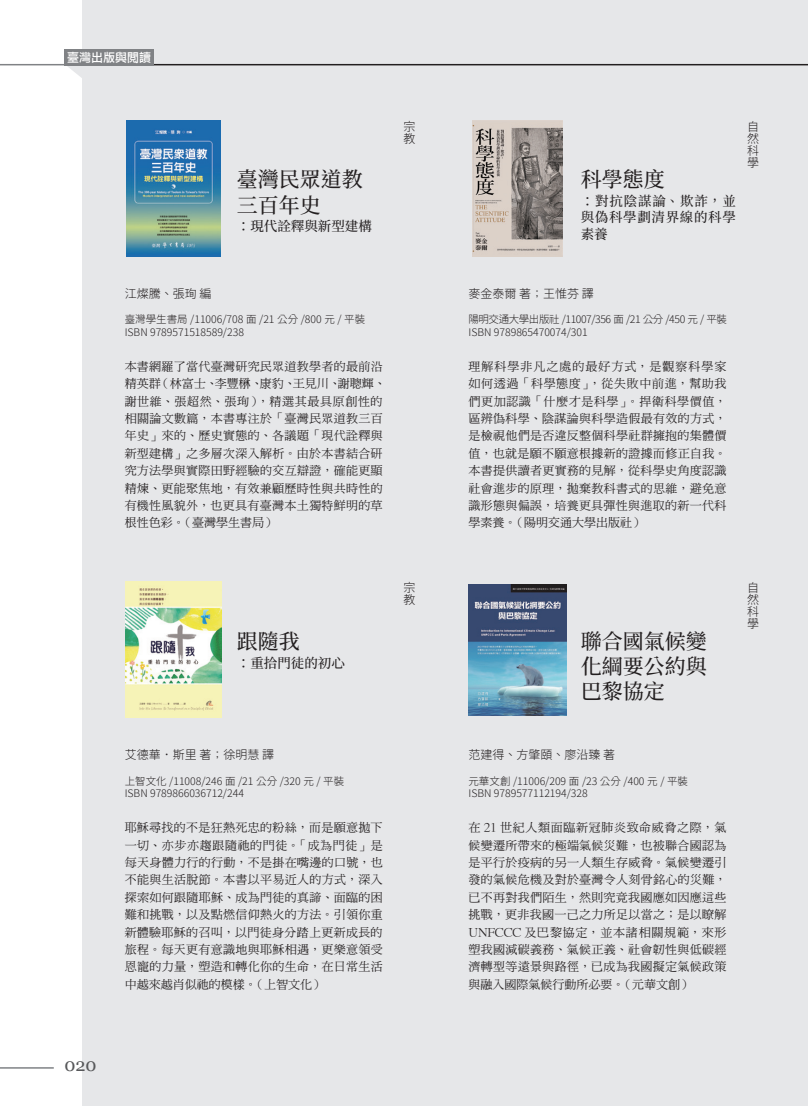
<style>
.page{position:relative;width:808px;height:1106px;background:#fff}
.page>*{position:absolute;margin:0;border:0;box-sizing:border-box;transform-origin:0 0}
.t1{font:500 21px/25.2px "Source Han Serif TC";color:#231f20}
.t2{font:18px "Georgia";color:#57585a}
.t3{font:500 13.5px/16.2px "Source Han Serif TC";letter-spacing:.025em;color:#231f20;text-align:justify}
.t4{font:500 13.5px "Source Han Serif TC";color:#231f20}
.t5{font:12px/17.4px "DF Ming Md HKP BF";letter-spacing:.025em;color:#231f20;text-align:justify}
.t6{font:300 12px/12px "Taipei Sans TC Beta";color:#231f20}
.t7{font:12px "DF Li Hei W5 WINP BF";color:#fff}
.t8{font:300 10.5px "Taipei Sans TC Beta";color:#231f20}
.t9{font:300 10.5px "Taipei Sans TC Beta";letter-spacing:-.04em;color:#231f20}
</style>
<div class="page">
<hr style="left:0;top:64px;width:808px;height:1px;background:#808285">
<hr style="left:0;top:1067px;width:54px;height:1px;background:#808285">
<div style="left:83px;top:0;width:725px;height:1106px;background:#e6e7e9"></div>
<svg style="left:65px;top:65px;width:36px;height:15px"></svg>
<hr style="left:101px;top:64px;width:707px;height:1px;background:#231f20">
<div style="left:64px;top:49px;width:90px;height:16px;background:#808285"></div>
<img style="left:126px;top:120px;width:95px;height:136px">
<img style="left:126px;top:581px;width:95px;height:136px">
<img style="left:468px;top:584px;width:98px;height:131px">
<img style="left:472px;top:120px;width:91px;height:136px">
<p class="t7" style="left:67px;top:51px;width:85px">臺灣出版與閱讀</p>
<p class="t1" style="left:237px;top:168px;width:127px">臺灣民眾道教三百年史</p>
<p class="t4" style="left:237px;top:219px;width:136px">：現代詮釋與新型建構</p>
<p class="t6" style="left:403px;top:120px;width:13px">宗教</p>
<p class="t1" style="left:581px;top:168px;width:85px">科學態度</p>
<p class="t3" style="left:581px;top:193px;width:157px">：對抗陰謀論、欺詐，並與偽科學劃清界線的科學素養</p>
<p class="t6" style="left:747px;top:120px;width:13px">自然科學</p>
<p class="t6" style="left:125px;top:287px;width:88px">江燦騰、張珣 編</p>
<p class="t6" style="left:468px;top:288px;width:127px">麥金泰爾 著；王惟芬 譯</p>
<p class="t8" style="left:125px;top:313px;width:242px">臺灣學生書局 /11006/708 面 /21 公分 /800 元 / 平裝</p>
<p class="t8" style="left:125px;top:326px;width:121px">ISBN 9789571518589/238</p>
<p class="t5" style="left:125px;top:358px;width:263px;text-align:left">本書網羅了當代臺灣研究民眾道教學者的最前沿精英群（林富士、李豐楙、康豹、王見川、謝聰輝、謝世維、張超然、張珣），精選其最具原創性的相關論文數篇，本書專注於「臺灣民眾道教三百年史」來的、歷史實態的、各議題「現代詮釋與新型建構」之多層次深入解析。由於本書結合研究方法學與實際田野經驗的交互辯證，確能更顯精煉、更能聚焦地，有效兼顧歷時性與共時性的有機性風貌外，也更具有臺灣本土獨特鮮明的草根性色彩。（臺灣學生書局）</p>
<p class="t9" style="left:468px;top:313px;width:260px">陽明交通大學出版社 /11007/356 面 /21 公分 /450 元 / 平裝</p>
<p class="t8" style="left:468px;top:326px;width:121px">ISBN 9789865470074/301</p>
<p class="t5" style="left:468px;top:358px;width:260px">理解科學非凡之處的最好方式，是觀察科學家如何透過「科學態度」，從失敗中前進，幫助我們更加認識「什麼才是科學」。捍衛科學價值，區辨偽科學、陰謀論與科學造假最有效的方式，是檢視他們是否違反整個科學社群擁抱的集體價值，也就是願不願意根據新的證據而修正自我。本書提供讀者更實務的見解，從科學史角度認識社會進步的原理，拋棄教科書式的思維，避免意識形態與偏誤，培養更具彈性與進取的新一代科學素養。（陽明交通大學出版社）</p>
<p class="t1" style="left:237px;top:629px;width:64px">跟隨我</p>
<p class="t4" style="left:237px;top:655px;width:109px">：重拾門徒的初心</p>
<p class="t6" style="left:403px;top:582px;width:13px">宗教</p>
<p class="t1" style="left:581px;top:629px;width:127px;text-align:justify">聯合國氣候變化綱要公約與巴黎協定</p>
<p class="t6" style="left:747px;top:582px;width:13px">自然科學</p>
<p class="t6" style="left:125px;top:749px;width:151px">艾德華．斯里 著；徐明慧 譯</p>
<p class="t6" style="left:468px;top:749px;width:148px">范建得、方肇頤、廖沿臻 著</p>
<p class="t8" style="left:125px;top:775px;width:221px">上智文化 /11008/246 面 /21 公分 /320 元 / 平裝</p>
<p class="t8" style="left:125px;top:787px;width:121px">ISBN 9789866036712/244</p>
<p class="t5" style="left:125px;top:819px;width:260px">耶穌尋找的不是狂熱死忠的粉絲，而是願意拋下一切、亦步亦趨跟隨祂的門徒。「成為門徒」是每天身體力行的行動，不是掛在嘴邊的口號，也不能與生活脫節。本書以平易近人的方式，深入探索如何跟隨耶穌、成為門徒的真諦、面臨的困難和挑戰，以及點燃信仰熱火的方法。引領你重新體驗耶穌的召叫，以門徒身分踏上更新成長的旅程。每天更有意識地與耶穌相遇，更樂意領受恩寵的力量，塑造和轉化你的生命，在日常生活中越來越肖似祂的模樣。（上智文化）</p>
<p class="t8" style="left:468px;top:775px;width:221px">元華文創 /11006/209 面 /23 公分 /400 元 / 平裝</p>
<p class="t8" style="left:468px;top:787px;width:121px">ISBN 9789577112194/328</p>
<p class="t5" style="left:468px;top:819px;width:260px">在 21 世紀人類面臨新冠肺炎致命威脅之際，氣候變遷所帶來的極端氣候災難，也被聯合國認為是平行於疫病的另一人類生存威脅。氣候變遷引發的氣候危機及對於臺灣令人刻骨銘心的災難，已不再對我們陌生，然則究竟我國應如因應這些挑戰，更非我國一己之力所足以當之；是以瞭解UNFCCC 及巴黎協定，並本諸相關規範，來形塑我國減碳義務、氣候正義、社會韌性與低碳經濟轉型等遠景與路徑，已成為我國擬定氣候政策與融入國際氣候行動所必要。（元華文創）</p>
<p class="t2" style="left:64px;top:1054px;width:34px">020</p>
</div>
